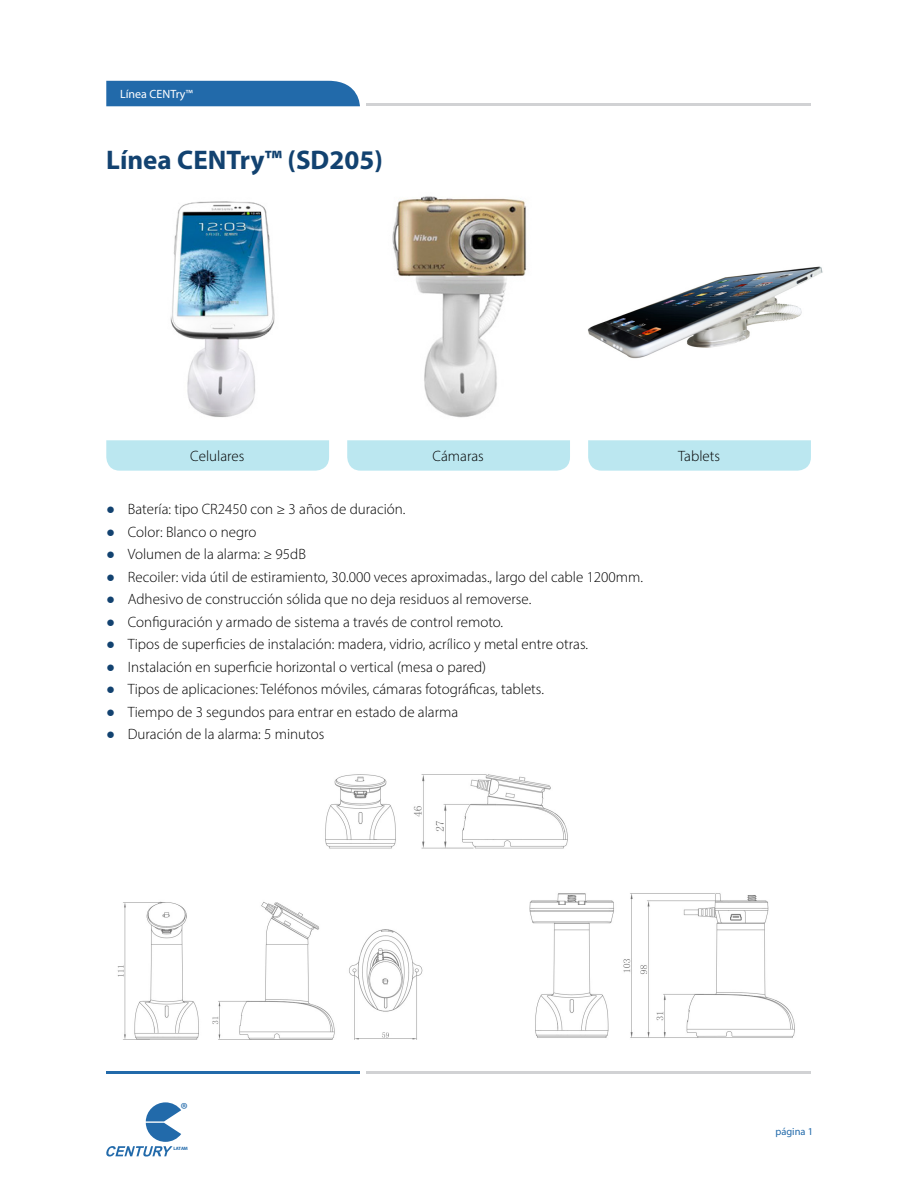
<style>
.page{position:relative;width:918px;height:1188px;background:#fff}
.page>*{position:absolute;margin:0;border:0;box-sizing:border-box;transform-origin:0 0}
.t1{font:700 27px "Myriad Pro";color:#124270}
.t2{font:17.55px "Myriad Pro";color:#226aaa}
.t3{font:300 15px "Myriad Pro";color:#000}
.t4{font:12px "Myriad Pro";color:#fff}
.t5{font:10.5px "Myriad Pro";color:#226aaa}
.t6{font:700 4.65px "Myriad Pro";letter-spacing:-.045em;color:#226aaa}
.s1{font-family:"Arial";font-weight:400;color:#124270}
</style>
<div class="page">
<hr style="left:106px;top:1071px;width:254px;height:3px;background:#226aaa">
<hr style="left:366px;top:1071px;width:444px;height:3px;background:#d1d2d4">
<div style="left:106px;top:81px;width:254px;height:25px;background:#226aaa"></div>
<hr style="left:367px;top:104px;width:444px;height:2px;background:#d1d2d4">
<svg style="left:106px;top:1102px;width:75px;height:55px"></svg>
<svg style="left:106px;top:440px;width:223px;height:31px;background:#bde7f0"></svg>
<svg style="left:347px;top:440px;width:223px;height:31px;background:#bde7f0"></svg>
<svg style="left:588px;top:440px;width:223px;height:31px;background:#bde7f0"></svg>
<img style="left:170px;top:201px;width:105px;height:216px">
<img style="left:392px;top:196px;width:134px;height:222px">
<img style="left:588px;top:266px;width:235px;height:93px">
<img style="left:117px;top:774px;width:678px;height:265px">
<p class="t4" style="left:120px;top:87px;width:74px">Línea CENTry™</p>
<p class="t1" style="left:106px;top:142px;width:278px">Línea CENTry™ (SD205)</p>
<p class="t3" style="left:190px;top:447px;width:55px">Celulares</p>
<p class="t3" style="left:433px;top:447px;width:53px">Cámaras</p>
<p class="t3" style="left:678px;top:447px;width:43px">Tablets</p>
<p class="t3" style="left:106px;top:500px;width:301px"><span class="s1">●</span> Batería: tipo CR2450 con ≥ 3 años de duración.</p>
<p class="t3" style="left:106px;top:523px;width:152px"><span class="s1">●</span> Color: Blanco o negro</p>
<p class="t3" style="left:106px;top:545px;width:201px"><span class="s1">●</span> Volumen de la alarma: ≥ 95dB</p>
<p class="t3" style="left:106px;top:568px;width:538px"><span class="s1">●</span> Recoiler: vida útil de estiramiento, 30.000 veces aproximadas., largo del cable 1200mm.</p>
<p class="t3" style="left:106px;top:590px;width:426px"><span class="s1">●</span> Adhesivo de construcción sólida que no deja residuos al removerse.</p>
<p class="t3" style="left:106px;top:613px;width:398px"><span class="s1">●</span> Configuración y armado de sistema a través de control remoto.</p>
<p class="t3" style="left:106px;top:635px;width:483px"><span class="s1">●</span> Tipos de superficies de instalación: madera, vidrio, acrílico y metal entre otras.</p>
<p class="t3" style="left:106px;top:658px;width:381px"><span class="s1">●</span> Instalación en superficie horizontal o vertical (mesa o pared)</p>
<p class="t3" style="left:106px;top:680px;width:439px"><span class="s1">●</span> Tipos de aplicaciones: Teléfonos móviles, cámaras fotográficas, tablets.</p>
<p class="t3" style="left:106px;top:703px;width:354px"><span class="s1">●</span> Tiempo de 3 segundos para entrar en estado de alarma</p>
<p class="t3" style="left:106px;top:725px;width:220px"><span class="s1">●</span> Duración de la alarma: 5 minutos</p>
<p class="t2" style="left:181px;top:1098px;width:9px">®</p>
<p class="t6" style="left:174px;top:1145px;width:16px">LATAM</p>
<p class="t5" style="left:776px;top:1125px;width:39px">página 1</p>
</div>
